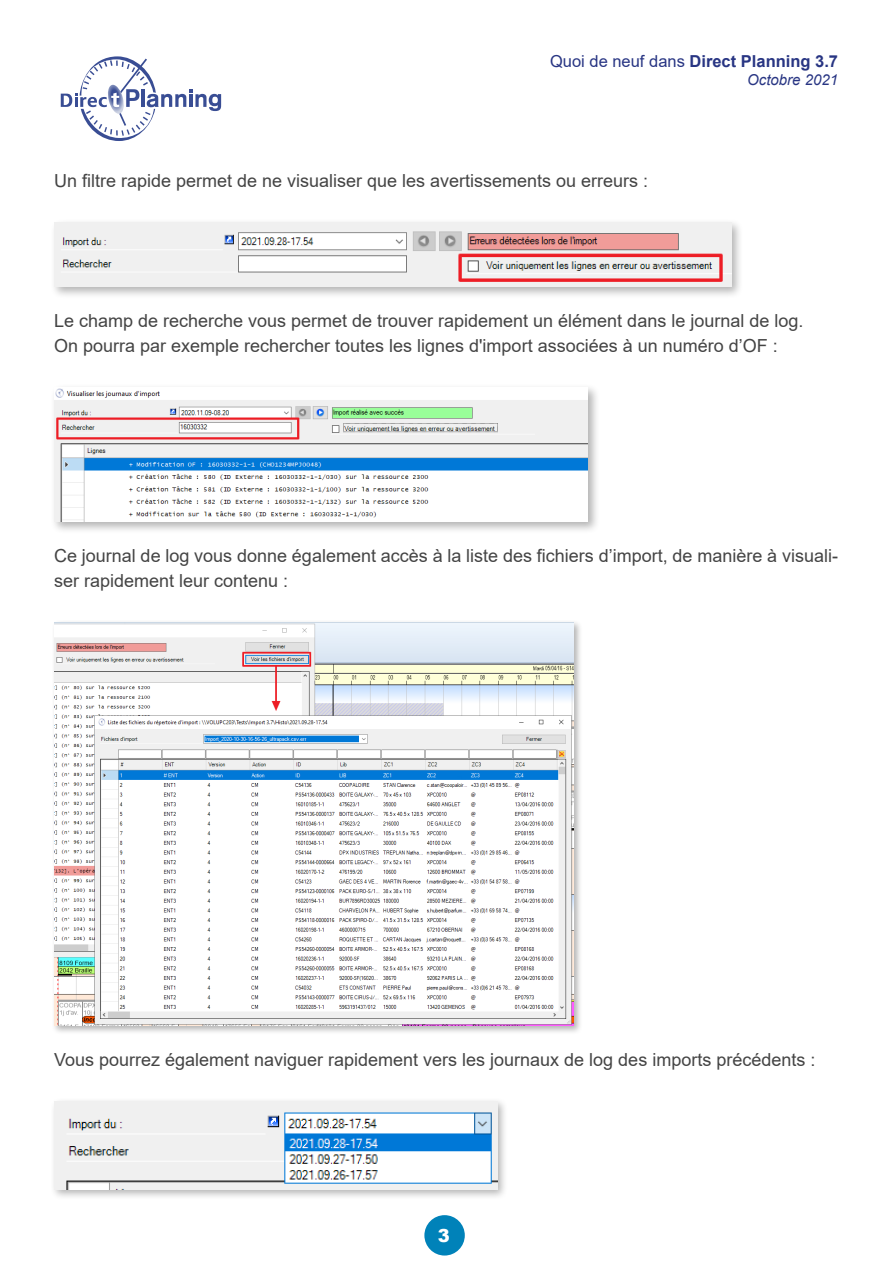
<style>
.page{position:relative;width:893px;height:1263px;background:#fff}
.page>*{position:absolute;margin:0;border:0;box-sizing:border-box;transform-origin:0 0}
.t1{font:18px/25.2px "Arial";color:#444}
.t2{font:900 18px "Arial";color:#fff}
.t3{font:700 16.5px "Arial";color:#283583}
.t4{font:italic 15px "Arial";color:#283583}
.s1{font-weight:400}
</style>
<div class="page">
<div style="left:424px;top:1215px;width:41px;height:40px;background:#0082b9;border-radius:50%"></div>
<div style="left:50px;top:219px;width:694px;height:80px;background:#000;opacity:.3"></div>
<img style="left:54px;top:222px;width:678px;height:65px">
<div style="left:50px;top:383px;width:550px;height:151px;background:#000;opacity:.3"></div>
<img style="left:54px;top:387px;width:534px;height:134px">
<div style="left:51px;top:619px;width:531px;height:416px;background:#000;opacity:.3"></div>
<img style="left:54px;top:622px;width:519px;height:403px">
<div style="left:50px;top:1098px;width:458px;height:102px;background:#000;opacity:.3"></div>
<img style="left:54px;top:1101px;width:443px;height:88px">
<svg style="left:61px;top:56px;width:160px;height:85px"></svg>
<p class="t3" style="left:550px;top:49px;width:289px"><span class="s1">Quoi de neuf dans</span> Direct Planning 3.7</p>
<p class="t4" style="left:747px;top:70px;width:92px">Octobre 2021</p>
<p class="t1" style="left:54px;top:168px;width:596px">Un filtre rapide permet de ne visualiser que les avertissements ou erreurs :</p>
<p class="t1" style="left:54px;top:308px;width:751px">Le champ de recherche vous permet de trouver rapidement un élément dans le journal de log.<br>On pourra par exemple rechercher toutes les lignes d'import associées à un numéro d’OF :</p>
<p class="t1" style="left:54px;top:543px;width:786px">Ce journal de log vous donne également accès à la liste des fichiers d’import, de manière à visuali&shy;ser rapidement leur contenu :</p>
<p class="t1" style="left:54px;top:1047px;width:763px">Vous pourrez également naviguer rapidement vers les journaux de log des imports précédents :</p>
<p class="t2" style="left:438px;top:1222px;width:14px">3</p>
</div>
